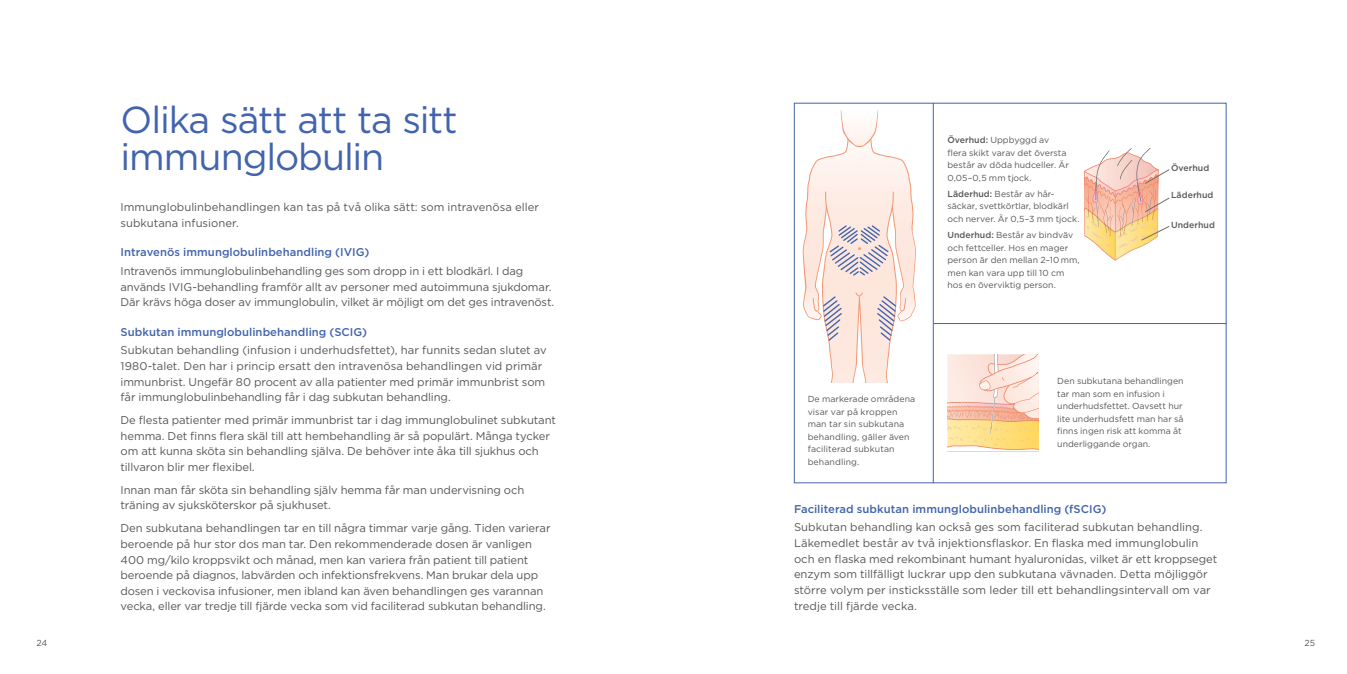
<style>
.page{position:relative;width:1347px;height:674px;background:#fff}
.page>*{position:absolute;margin:0;border:0;box-sizing:border-box;transform-origin:0 0}
.t1{font:37.5px/37.5px "Gotham";letter-spacing:-.03em;color:#4264ad}
.t2{font:11.25px/15.6px "Gotham";letter-spacing:-.005em;color:#575756}
.t3{font:500 11.25px "Gotham";letter-spacing:.005em;color:#4264ad}
.t4{font:8.75px/12.5px "Gotham";letter-spacing:.005em;color:#575756}
.t5{font:500 8.75px "Gotham";letter-spacing:.005em;color:#575756}
.s1{font-weight:500}
</style>
<div class="page">
<hr style="left:933px;top:103px;width:1px;height:380px;background:#4264ad">
<hr style="left:933px;top:323px;width:293px;height:1px;background:#4264ad">
<svg style="left:1084px;top:149px;width:86px;height:111px"></svg>
<svg style="left:947px;top:354px;width:92px;height:96px;background:#fadabb"></svg>
<img style="left:959px;top:437px;width:34px;height:3px">
<img style="left:988px;top:426px;width:38px;height:4px">
<img style="left:952px;top:424px;width:29px;height:4px">
<svg style="left:802px;top:110px;width:114px;height:272px"></svg>
<h1 class="t1" style="left:120px;top:100px;width:339px">Olika sätt att ta sitt immunglobulin</h1>
<p class="t2" style="left:120px;top:199px;width:420px">Immunglobulinbehandlingen kan tas på två olika sätt: som intravenösa eller subkutana infusioner.</p>
<p class="t3" style="left:120px;top:245px;width:250px">Intravenös immunglobulinbehandling (IVIG)</p>
<p class="t2" style="left:120px;top:263px;width:435px">Intravenös immunglobulinbehandling ges som dropp in i ett blodkärl. I dag används IVIG-behandling framför allt av personer med autoimmuna sjukdomar.<br>Där krävs höga doser av immunglobulin, vilket är möjligt om det ges intravenöst.</p>
<p class="t3" style="left:120px;top:324px;width:248px">Subkutan immunglobulinbehandling (SCIG)</p>
<p class="t2" style="left:120px;top:342px;width:428px">Subkutan behandling (infusion i underhudsfettet), har funnits sedan slutet av 1980-talet. Den har i princip ersatt den intravenösa behandlingen vid primär immunbrist. Ungefär 80 procent av alla patienter med primär immunbrist som får immunglobulinbehandling får i dag subkutan behandling.</p>
<p class="t2" style="left:120px;top:412px;width:437px">De flesta patienter med primär immunbrist tar i dag immunglobulinet subkutant hemma. Det finns flera skäl till att hembehandling är så populärt. Många tycker om att kunna sköta sin behandling själva. De behöver inte åka till sjukhus och tillvaron blir mer flexibel.</p>
<p class="t2" style="left:120px;top:481px;width:405px">Innan man får sköta sin behandling själv hemma får man undervisning och träning av sjuksköterskor på sjukhuset.</p>
<p class="t2" style="left:120px;top:520px;width:431px">Den subkutana behandlingen tar en till några timmar varje gång. Tiden varierar beroende på hur stor dos man tar. Den rekommenderade dosen är vanligen 400 mg/kilo kroppsvikt och månad, men kan variera från patient till patient beroende på diagnos, labvärden och infektionsfrekvens. Man brukar dela upp dosen i veckovisa infusioner, men ibland kan även behandlingen ges varannan vecka, eller var tredje till fjärde vecka som vid faciliterad subkutan behandling.</p>
<p class="t4" style="left:947px;top:134px;width:123px"><span class="s1">Överhud:</span> Uppbyggd av flera skikt varav det översta består av döda hudceller. Är<br>0,05–0,5 mm tjock.</p>
<p class="t4" style="left:947px;top:187px;width:133px"><span class="s1">Läderhud:</span> Består av hår&shy;säckar, svettkörtlar, blodkärl och nerver. Är 0,5–3 mm tjock.</p>
<p class="t4" style="left:947px;top:228px;width:134px"><span class="s1">Underhud:</span> Består av bindväv och fettceller. Hos en mager person är den mellan 2–10 mm, men kan vara upp till 10 cm hos en överviktig person.</p>
<p class="t5" style="left:1171px;top:162px;width:40px">Överhud</p>
<p class="t5" style="left:1171px;top:189px;width:44px">Läderhud</p>
<p class="t5" style="left:1171px;top:219px;width:45px">Underhud</p>
<p class="t4" style="left:807px;top:392px;width:109px">De markerade områdena visar var på kroppen man tar sin subkutana behandling, gäller även faciliterad subkutan behandling.</p>
<p class="t4" style="left:1057px;top:374px;width:128px">Den subkutana behandlingen tar man som en infusion i underhudsfettet. Oavsett hur lite underhudsfett man har så finns ingen risk att komma åt underliggande organ.</p>
<p class="t3" style="left:794px;top:501px;width:314px">Faciliterad subkutan immunglobulinbehandling (fSCIG)</p>
<p class="t2" style="left:794px;top:519px;width:425px">Subkutan behandling kan också ges som faciliterad subkutan behandling.<br>Läkemedlet består av två injektionsflaskor. En flaska med immunglobulin och en flaska med rekombinant humant hyaluronidas, vilket är ett kroppseget enzym som tillfälligt luckrar upp den subkutana vävnaden. Detta möjliggör större volym per insticksställe som leder till ett behandlingsintervall om var tredje till fjärde vecka.</p>
<p class="t4" style="left:36px;top:635px;width:12px">24</p>
<p class="t4" style="left:1304px;top:635px;width:12px">25</p>
</div>
